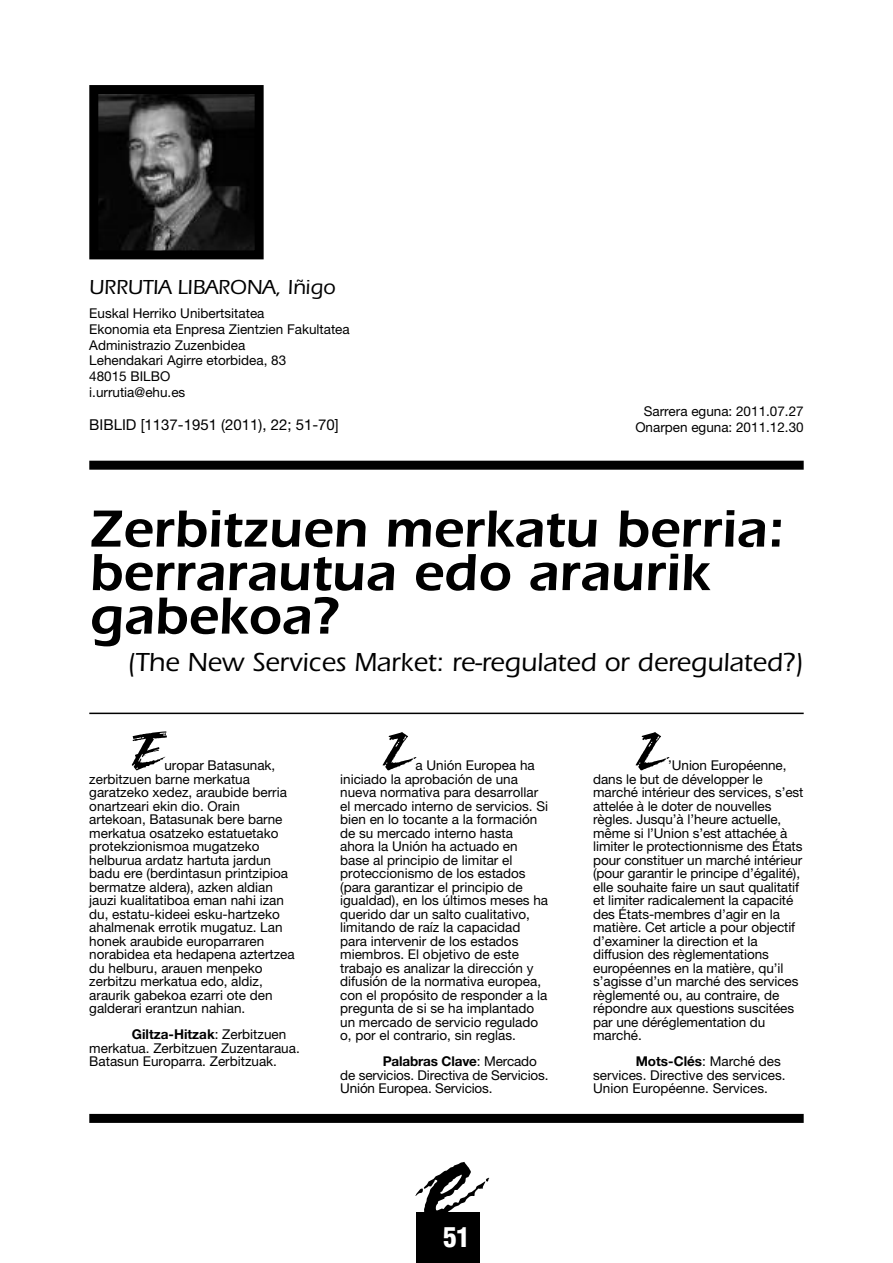
<style>
.page{position:relative;width:893px;height:1263px;background:#fff}
.page>*{position:absolute;margin:0;border:0;box-sizing:border-box;transform-origin:0 0}
.t1{font:57px "Bronx Plain";color:#000}
.t2{font:600 54px/43.5px "Itc Eras";color:#000}
.t3{font:500 27px "Itc Eras";color:#000}
.t4{font:900 condensed 27px "Helvetica";color:#fff}
.t5{font:500 21px "Itc Eras";color:#000}
.t6{font:15px "Helvetica Neue";color:#000}
.t7{font:13.5px/13.5px "Helvetica Neue";color:#000}
.s1{font-weight:700}
</style>
<div class="page">
<div style="left:416px;top:1212px;width:64px;height:51px;background:#000"></div>
<img style="left:99px;top:95px;width:155px;height:154px">
<div style="left:89px;top:85px;width:175px;height:174px;border:9px solid #000"></div>
<hr style="left:89px;top:713px;width:715px;height:1px;background:#000">
<div style="left:89px;top:1114px;width:715px;height:9px;background:#000"></div>
<div style="left:89px;top:461px;width:715px;height:9px;background:#000"></div>
<h3 class="t5" style="left:89px;top:280px;width:248px">URRUTIA LIBARONA, Iñigo</h3>
<p class="t7" style="left:89px;top:307px;width:262px;line-height:15.8px">Euskal Herriko Unibertsitatea<br>Ekonomia eta Enpresa Zientzien Fakultatea<br>Administrazio Zuzenbidea<br>Lehendakari Agirre etorbidea, 83<br>48015 BILBO<br>i.urrutia@ehu.es</p>
<p class="t6" style="left:89px;top:420px;width:251px">BIBLID [1137-1951 (2011), 22; 51-70]</p>
<p class="t7" style="left:635px;top:404px;width:170px;line-height:15.8px;text-align:right">Sarrera eguna: 2011.07.27<br>Onarpen eguna: 2011.12.30</p>
<h2 class="t2" style="left:89px;top:513px;width:696px">Zerbitzuen merkatu berria: berrarautua edo araurik gabekoa?</h2>
<h3 class="t3" style="left:127px;top:653px;width:678px">(The New Services Market: re-regulated or deregulated?)</h3>
<h1 class="t1" style="left:132px;top:721px;width:34px">E</h1>
<p class="t7" style="left:89px;top:760px;width:207px;text-indent:75px">uropar Batasunak, zerbitzuen barne merkatua garatzeko xedez, araubide berria onartzeari ekin dio. Orain artekoan, Batasunak bere barne merkatua osatzeko estatuetako protekzionismoa mugatzeko helburua ardatz hartuta jardun badu ere (berdintasun printzipioa bermatze aldera), azken aldian jauzi kualitatiboa eman nahi izan du, estatu-kideei esku-hartzeko ahalmenak errotik mugatuz. Lan honek araubide europarraren norabidea eta hedapena aztertzea du helburu, arauen menpeko zerbitzu merkatua edo, aldiz, araurik gabekoa ezarri ote den galderari erantzun nahian.</p>
<p class="t7" style="left:89px;top:1029px;width:212px;text-indent:43px"><span class="s1">Giltza-Hitzak</span>: Zerbitzuen merkatua. Zerbitzuen Zuzentaraua.<br>Batasun Europarra. Zerbitzuak.</p>
<h1 class="t1" style="left:383px;top:721px;width:34px">L</h1>
<p class="t7" style="left:340px;top:760px;width:210px;text-indent:75px">a Unión Europea ha iniciado la aprobación de una nueva normativa para desarrollar el mercado interno de servicios. Si bien en lo tocante a la formación de su mercado interno hasta ahora la Unión ha actuado en base al principio de limitar el proteccionismo de los estados (para garantizar el principio de igualdad), en los últimos meses ha querido dar un salto cualitativo, limitando de raíz la capacidad para intervenir de los estados miembros. El objetivo de este trabajo es analizar la dirección y difusión de la normativa europea, con el propósito de responder a la pregunta de si se ha implantado un mercado de servicio regulado o, por el contrario, sin reglas.</p>
<p class="t7" style="left:340px;top:1056px;width:210px;text-indent:43px"><span class="s1">Palabras Clave</span>: Mercado de servicios. Directiva de Servicios.<br>Unión Europea. Servicios.</p>
<h1 class="t1" style="left:636px;top:721px;width:34px">L</h1>
<p class="t7" style="left:593px;top:760px;width:212px;text-indent:75px">’Union Européenne, dans le but de développer le marché intérieur des services, s’est attelée à le doter de nouvelles règles. Jusqu’à l’heure actuelle, même si l’Union s’est attachée à limiter le protectionnisme des États pour constituer un marché intérieur (pour garantir le principe d’égalité), elle souhaite faire un saut qualitatif et limiter radicalement la capacité des États-membres d’agir en la matière. Cet article a pour objectif d’examiner la direction et la diffusion des règlementations européennes en la matière, qu’il s’agisse d’un marché des services règlementé ou, au contraire, de répondre aux questions suscitées par une déréglementation du marché.</p>
<p class="t7" style="left:593px;top:1056px;width:194px;text-indent:43px"><span class="s1">Mots-Clés</span>: Marché des services. Directive des services.<br>Union Européenne. Services.</p>
<h3 class="t4" style="left:443px;top:1227px;width:28px">51</h3>
</div>
